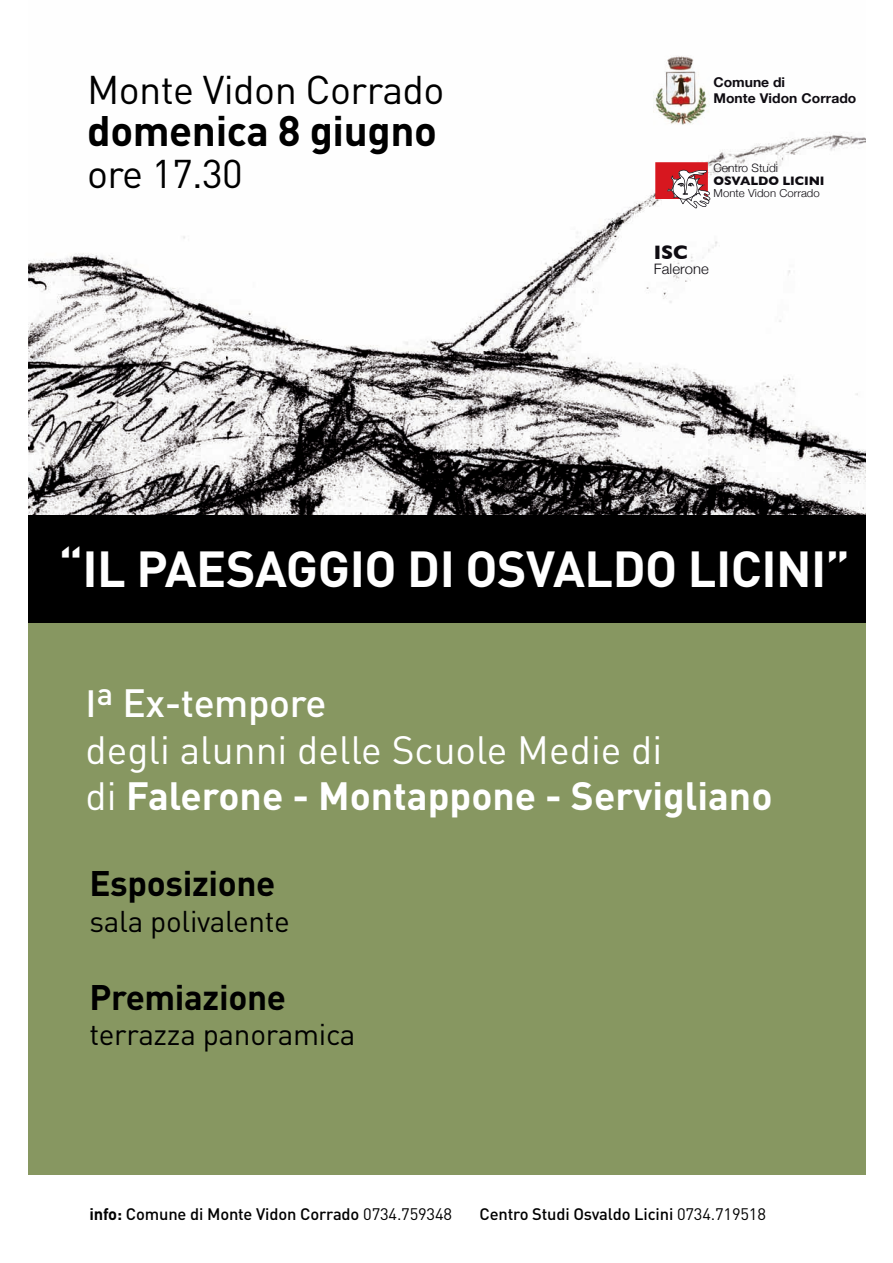
<style>
.page{position:relative;width:893px;height:1263px;background:#fff}
.page>*{position:absolute;margin:0;border:0;box-sizing:border-box;transform-origin:0 0}
.t1{font:700 49.95px "DIN";letter-spacing:-.01em;color:#fff}
.t2{font:700 42.15px "DIN";letter-spacing:-.01em;color:#000}
.t3{font:39.6px "DIN";letter-spacing:-.015em;color:#000}
.t4{font:39px/46.8px "DIN";color:#fff}
.t5{font:700 35.1px "DIN";letter-spacing:-.01em;color:#000}
.t6{font:29.7px "DIN";letter-spacing:-.01em;color:#000}
.t7{font:700 19.8px "Gill Sans";color:#0f0c12}
.t8{font:500 16.5px "DIN";letter-spacing:-.01em;color:#000}
.t9{font:300 14.4px "Helvetica Neue";letter-spacing:.005em;color:#0f0c12}
.t10{font:700 13.5px/16.6px "Helvetica Neue";letter-spacing:.005em;color:#0f0c12}
.t11{font:700 12.45px "Gill Sans";letter-spacing:-.01em;color:#0f0c12}
.t12{font:300 11.55px "Helvetica Neue";color:#0f0c12}
.t13{font:300 10.95px "Helvetica Neue";letter-spacing:.005em;color:#0f0c12}
.s1{font-weight:500;font-size:37.5px}
.s2{font-weight:500}
.s3{font-weight:700}
.s4{font-weight:400}
</style>
<div class="page">
<div style="left:0;top:576px;width:893px;height:598px;background:#879761"></div>
<img style="left:28px;top:99px;width:838px;height:416px">
<div style="left:0;top:515px;width:893px;height:107px;background:#000"></div>
<svg style="left:655px;top:162px;width:55px;height:46px"></svg>
<img style="left:654px;top:56px;width:56px;height:69px">
<div style="left:0;top:0;width:28px;height:1263px;background:#fff"></div>
<div style="left:867px;top:0;width:26px;height:1263px;background:#fff"></div>
<h3 class="t3" style="left:87px;top:65px;width:359px">Monte Vidon Corrado</h3>
<h2 class="t2" style="left:87px;top:103px;width:351px">domenica 8 giugno</h2>
<h3 class="t3" style="left:87px;top:149px;width:157px">ore 17.30</h3>
<p class="t10" style="left:713px;top:73px;width:145px">Comune di<br>Monte Vidon Corrado</p>
<p class="t12" style="left:713px;top:161px;width:66px">Centro Studi</p>
<p class="t11" style="left:713px;top:174px;width:113px">OSVALDO LICINI</p>
<p class="t13" style="left:713px;top:186px;width:108px">Monte Vidon Corrado</p>
<p class="t7" style="left:654px;top:241px;width:35px">ISC</p>
<p class="t9" style="left:654px;top:260px;width:57px">Falerone</p>
<h1 class="t1" style="left:59px;top:536px;width:793px">“IL PAESAGGIO DI OSVALDO LICINI”</h1>
<h3 class="t4" style="left:85px;top:678px;width:688px"><span class="s1">I</span><span class="s2">ª Ex-tempore<br></span>degli alunni delle Scuole Medie di<br>di <span class="s3">Falerone - Montappone - Servigliano</span></h3>
<h3 class="t5" style="left:89px;top:860px;width:188px">Esposizione</h3>
<h3 class="t6" style="left:89px;top:902px;width:202px">sala polivalente</h3>
<h3 class="t5" style="left:89px;top:974px;width:198px">Premiazione</h3>
<h3 class="t6" style="left:89px;top:1016px;width:268px">terrazza panoramica</h3>
<p class="t8" style="left:89px;top:1203px;width:364px"><span class="s3">info:</span> Comune di Monte Vidon Corrado <span class="s4">0734.759348</span></p>
<p class="t8" style="left:480px;top:1203px;width:288px">Centro Studi Osvaldo Licini <span class="s4">0734.719518</span></p>
</div>
